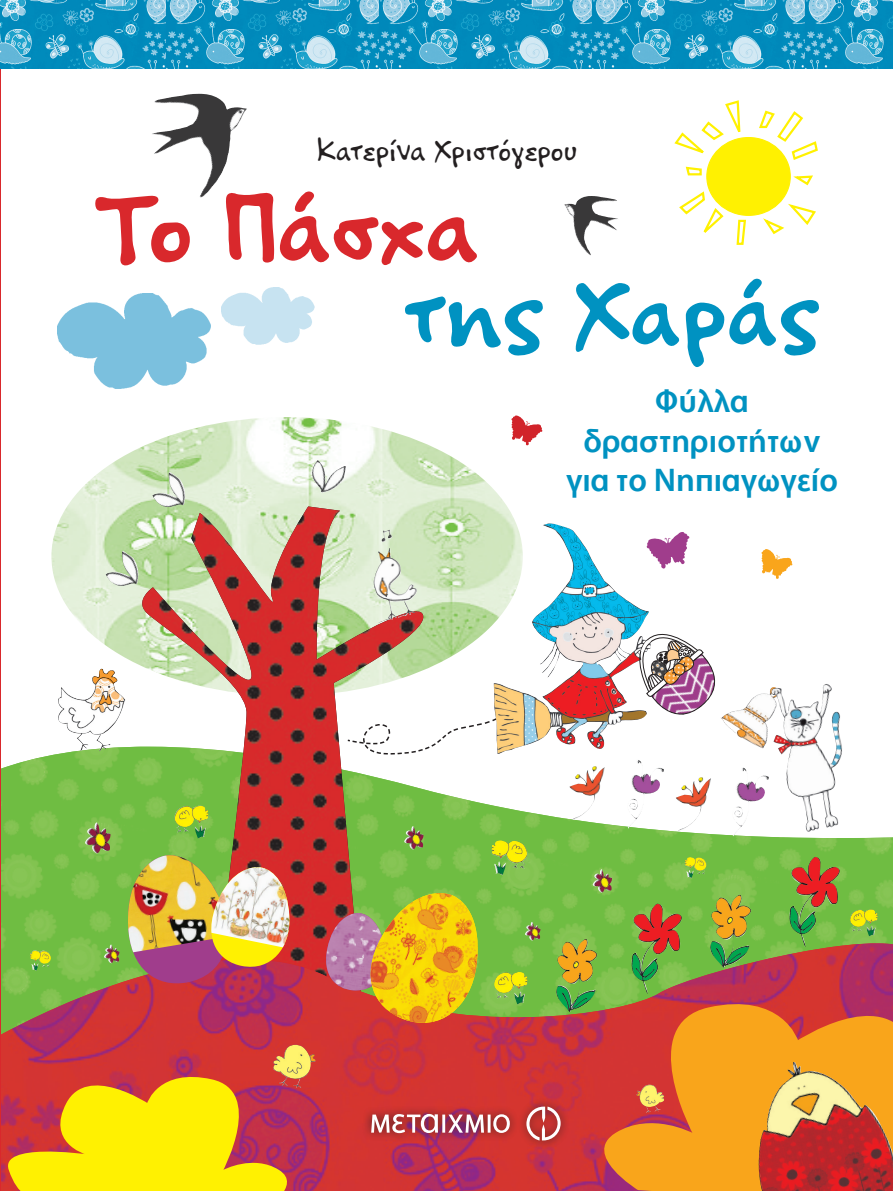
<style>
.page{position:relative;width:893px;height:1191px;background:#fff}
.page>*{position:absolute;margin:0;border:0;box-sizing:border-box;transform-origin:0 0}
.t1{font:800 109.5px "PF Papernote";color:#d9282c}
.t2{font:800 103.95px "PF Papernote";color:#0092c1}
.t3{font:500 33px/39.6px "Myriad Greek";color:#0092c1;text-align:center}
.t4{font:300 33px "PF Papernote";color:#231f20}
</style>
<div class="page">
<img style="left:51px;top:417px;width:465px;height:251px">
<img style="left:1px;top:746px;width:892px;height:167px">
<svg style="left:134px;top:506px;width:295px;height:383px"></svg>
<img style="left:139px;top:506px;width:284px;height:407px">
<svg style="left:1px;top:913px;width:892px;height:278px;fill:#d23434"></svg>
<img style="left:1px;top:941px;width:892px;height:100px">
<hr style="left:0;top:0;width:1px;height:1191px;background:#d9282c">
<img style="left:57px;top:294px;width:154px;height:95px">
<img style="left:221px;top:287px;width:94px;height:58px">
<img style="left:162px;top:93px;width:57px;height:6px">
<img style="left:0;top:0;width:893px;height:68px">
<svg style="left:346px;top:713px;width:158px;height:42px"></svg>
<img style="left:493px;top:523px;width:158px;height:231px">
<svg style="left:580px;top:985px;width:313px;height:206px;fill:#f9a51b"></svg>
<div style="left:362px;top:1097px;width:208px;height:52px;background:#231f20;opacity:.75"></div>
<svg style="left:526px;top:1106px;width:35px;height:34px"></svg>
<svg style="left:371px;top:1114px;width:139px;height:19px"></svg>
<img style="left:630px;top:903px;width:58px;height:90px">
<img style="left:705px;top:894px;width:46px;height:74px">
<img style="left:551px;top:939px;width:46px;height:73px">
<img style="left:788px;top:857px;width:58px;height:89px">
<img style="left:569px;top:766px;width:36px;height:54px">
<svg style="left:152px;top:99px;width:666px;height:146px"></svg>
<img style="left:546px;top:193px;width:73px;height:63px">
<img style="left:106px;top:551px;width:33px;height:36px">
<img style="left:152px;top:472px;width:34px;height:36px">
<img style="left:310px;top:460px;width:36px;height:33px">
<img style="left:758px;top:1062px;width:135px;height:129px">
<svg style="left:195px;top:832px;width:11px;height:6px"></svg>
<img style="left:173px;top:805px;width:36px;height:27px">
<svg style="left:866px;top:931px;width:9px;height:5px"></svg>
<img style="left:848px;top:909px;width:30px;height:22px">
<img style="left:494px;top:869px;width:12px;height:6px">
<img style="left:491px;top:840px;width:38px;height:29px">
<svg style="left:686px;top:874px;width:7px;height:4px"></svg>
<img style="left:685px;top:857px;width:23px;height:17px">
<svg style="left:514px;top:998px;width:11px;height:6px"></svg>
<img style="left:492px;top:971px;width:36px;height:27px">
<svg style="left:32px;top:967px;width:6px;height:4px"></svg>
<img style="left:30px;top:950px;width:22px;height:17px">
<img style="left:676px;top:777px;width:35px;height:54px">
<img style="left:373px;top:529px;width:19px;height:66px">
<img style="left:273px;top:1044px;width:43px;height:44px">
<img style="left:636px;top:1084px;width:28px;height:28px">
<svg style="left:647px;top:532px;width:43px;height:37px"></svg>
<svg style="left:511px;top:415px;width:32px;height:30px"></svg>
<svg style="left:761px;top:549px;width:32px;height:30px"></svg>
<img style="left:126px;top:853px;width:165px;height:134px">
<img style="left:211px;top:867px;width:79px;height:80px">
<svg style="left:322px;top:889px;width:160px;height:144px"></svg>
<img style="left:359px;top:893px;width:123px;height:140px">
<img style="left:741px;top:688px;width:30px;height:22px">
<img style="left:771px;top:684px;width:72px;height:148px">
<svg style="left:629px;top:623px;width:102px;height:106px"></svg>
<img style="left:55px;top:668px;width:70px;height:83px">
<img style="left:626px;top:759px;width:38px;height:69px">
<img style="left:731px;top:767px;width:38px;height:69px">
<img style="left:85px;top:822px;width:26px;height:31px">
<img style="left:404px;top:826px;width:20px;height:23px">
<img style="left:593px;top:869px;width:19px;height:23px">
<img style="left:525px;top:921px;width:16px;height:19px">
<img style="left:104px;top:944px;width:16px;height:19px">
<svg style="left:1px;top:1063px;width:303px;height:128px"></svg>
<p class="t4" style="left:316px;top:133px;width:262px">Κατερίνα Χριστόγερου</p>
<p class="t1" style="left:95px;top:170px;width:385px">To Πάσχα</p>
<p class="t2" style="left:404px;top:258px;width:417px">της Χαράς</p>
<p class="t3" style="left:566px;top:382px;width:273px">Φύλλα δραστηριοτήτων για το Νηπιαγωγείο</p>
</div>
